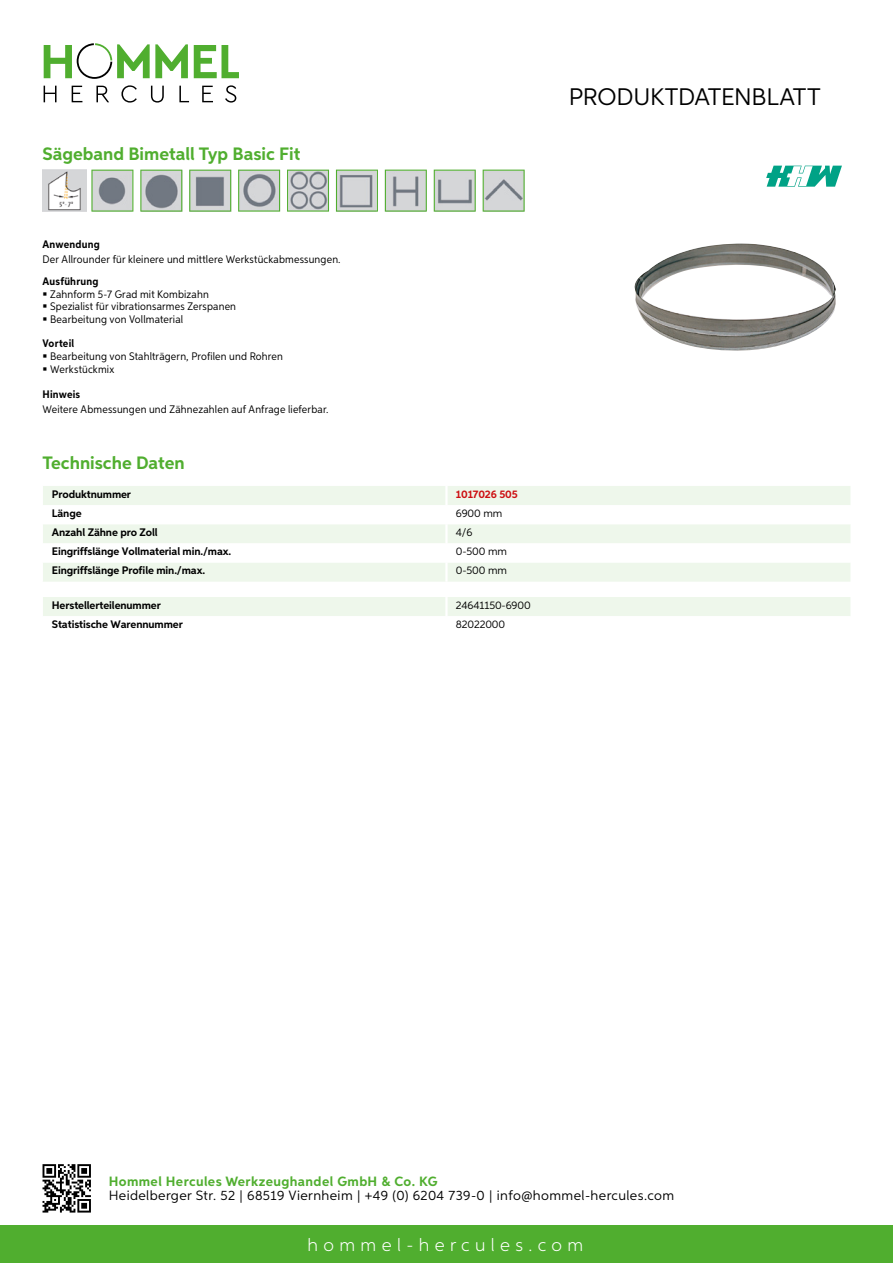
<style>
.page{position:relative;width:893px;height:1263px;background:#fff}
.page>*{position:absolute;margin:0;border:0;box-sizing:border-box;transform-origin:0 0}
.t1{font:24px "Aspira";letter-spacing:-.01em;color:#000}
.t2{font:700 18px "Aspira";color:#50ae2f}
.t3{font:300 18px "Aspira";letter-spacing:.3em;color:#fff}
.t4{font:13.5px "Aspira";letter-spacing:.03em;color:#000}
.t5{font:700 13.5px "Aspira";letter-spacing:.03em;color:#50ae2f}
.t6{font:10.95px/12.8px "Aspira Nar";letter-spacing:.015em;color:#000}
.t7{font:700 10.95px "Aspira";letter-spacing:-.01em;color:#000}
.t8{font:10.95px "Aspira";letter-spacing:-.01em;color:#000}
.t9{font:700 10.95px "Aspira Nar";letter-spacing:.02em;color:#000}
.t10{font:700 10.95px "Aspira";letter-spacing:-.01em;color:#cd1013}
</style>
<div class="page">
<div style="left:0;top:1226px;width:893px;height:37px;background:#50ae2f"></div>
<svg style="left:43px;top:1164px;width:48px;height:48px"></svg>
<svg style="left:194px;top:45px;width:45px;height:33px"></svg>
<svg style="left:44px;top:43px;width:144px;height:36px"></svg>
<svg style="left:44px;top:86px;width:13px;height:16px"></svg>
<svg style="left:72px;top:86px;width:10px;height:16px"></svg>
<svg style="left:96px;top:86px;width:13px;height:16px"></svg>
<svg style="left:121px;top:85px;width:16px;height:18px"></svg>
<svg style="left:151px;top:86px;width:13px;height:17px"></svg>
<svg style="left:179px;top:86px;width:10px;height:16px"></svg>
<svg style="left:202px;top:86px;width:11px;height:16px"></svg>
<svg style="left:225px;top:85px;width:11px;height:18px"></svg>
<div style="left:43px;top:486px;width:807px;height:96px;background:#eef7eb"></div>
<svg style="left:43px;top:505px;width:807px;height:57px"></svg>
<hr style="left:445px;top:486px;width:3px;height:19px;background:#fff">
<hr style="left:445px;top:505px;width:3px;height:19px;background:#fff">
<hr style="left:445px;top:524px;width:3px;height:19px;background:#fff">
<hr style="left:445px;top:543px;width:3px;height:19px;background:#fff">
<hr style="left:445px;top:562px;width:3px;height:20px;background:#fff">
<div style="left:43px;top:597px;width:807px;height:19px;background:#eef7eb"></div>
<img style="left:43px;top:170px;width:43px;height:42px">
<svg style="left:91px;top:170px;width:42px;height:42px;background:#abb6af"></svg>
<svg style="left:140px;top:170px;width:42px;height:42px;background:#9aa5a0"></svg>
<svg style="left:189px;top:170px;width:42px;height:42px;background:#9ba7a1"></svg>
<svg style="left:238px;top:170px;width:42px;height:42px;background:#b4beb6"></svg>
<svg style="left:287px;top:170px;width:42px;height:42px;background:#b1bcb4"></svg>
<svg style="left:336px;top:170px;width:42px;height:42px;background:#b9c3ba"></svg>
<svg style="left:385px;top:170px;width:42px;height:42px;background:#bbc5bd"></svg>
<svg style="left:434px;top:170px;width:42px;height:42px;background:#bcc6be"></svg>
<svg style="left:483px;top:170px;width:42px;height:42px;background:#c1cac2"></svg>
<img style="left:634px;top:244px;width:202px;height:107px">
<svg style="left:766px;top:166px;width:76px;height:21px"></svg>
<h2 class="t2" style="left:43px;top:142px;width:259px">Sägeband Bimetall Typ Basic Fit</h2>
<p class="t9" style="left:43px;top:237px;width:59px">Anwendung</p>
<p class="t6" style="left:43px;top:252px;width:300px">Der Allrounder für kleinere und mittlere Werkstückabmessungen.</p>
<p class="t9" style="left:43px;top:274px;width:58px">Ausführung</p>
<p class="t6" style="left:50px;top:287px;width:187px">Zahnform 5-7 Grad mit Kombizahn<br>Spezialist für vibrationsarmes Zerspanen<br>Bearbeitung von Vollmaterial</p>
<p class="t9" style="left:43px;top:337px;width:33px">Vorteil</p>
<p class="t6" style="left:50px;top:350px;width:234px">Bearbeitung von Stahlträgern, Profilen und Rohren<br>Werkstückmix</p>
<p class="t9" style="left:43px;top:388px;width:39px">Hinweis</p>
<p class="t6" style="left:43px;top:403px;width:287px">Weitere Abmessungen und Zähnezahlen auf Anfrage lieferbar.</p>
<h2 class="t2" style="left:43px;top:452px;width:144px">Technische Daten</h2>
<p class="t7" style="left:52px;top:487px;width:81px">Produktnummer</p>
<p class="t10" style="left:456px;top:487px;width:63px">1017026 505</p>
<p class="t7" style="left:52px;top:506px;width:31px">Länge</p>
<p class="t8" style="left:456px;top:507px;width:48px">6900 mm</p>
<p class="t7" style="left:52px;top:526px;width:107px">Anzahl Zähne pro Zoll</p>
<p class="t8" style="left:456px;top:526px;width:18px">4/6</p>
<p class="t7" style="left:52px;top:545px;width:181px">Eingriffslänge Vollmaterial min./max.</p>
<p class="t8" style="left:456px;top:545px;width:53px">0-500 mm</p>
<p class="t7" style="left:52px;top:564px;width:155px">Eingriffslänge Profile min./max.</p>
<p class="t8" style="left:456px;top:564px;width:53px">0-500 mm</p>
<p class="t7" style="left:52px;top:598px;width:111px">Herstellerteilenummer</p>
<p class="t8" style="left:456px;top:598px;width:76px">24641150-6900</p>
<p class="t7" style="left:52px;top:618px;width:132px">Statistische Warennummer</p>
<p class="t8" style="left:456px;top:618px;width:51px">82022000</p>
<h1 class="t1" style="left:569px;top:82px;width:253px">Produktdatenblatt</h1>
<p class="t5" style="left:109px;top:1172px;width:330px">Hommel Hercules Werkzeughandel GmbH &amp; Co. KG</p>
<p class="t4" style="left:109px;top:1187px;width:567px">Heidelberger Str. 52 | 68519 Viernheim | +49 (0) 6204 739-0 | info@hommel-hercules.com</p>
<h2 class="t3" style="left:307px;top:1234px;width:277px">hommel-hercules.com</h2>
</div>
